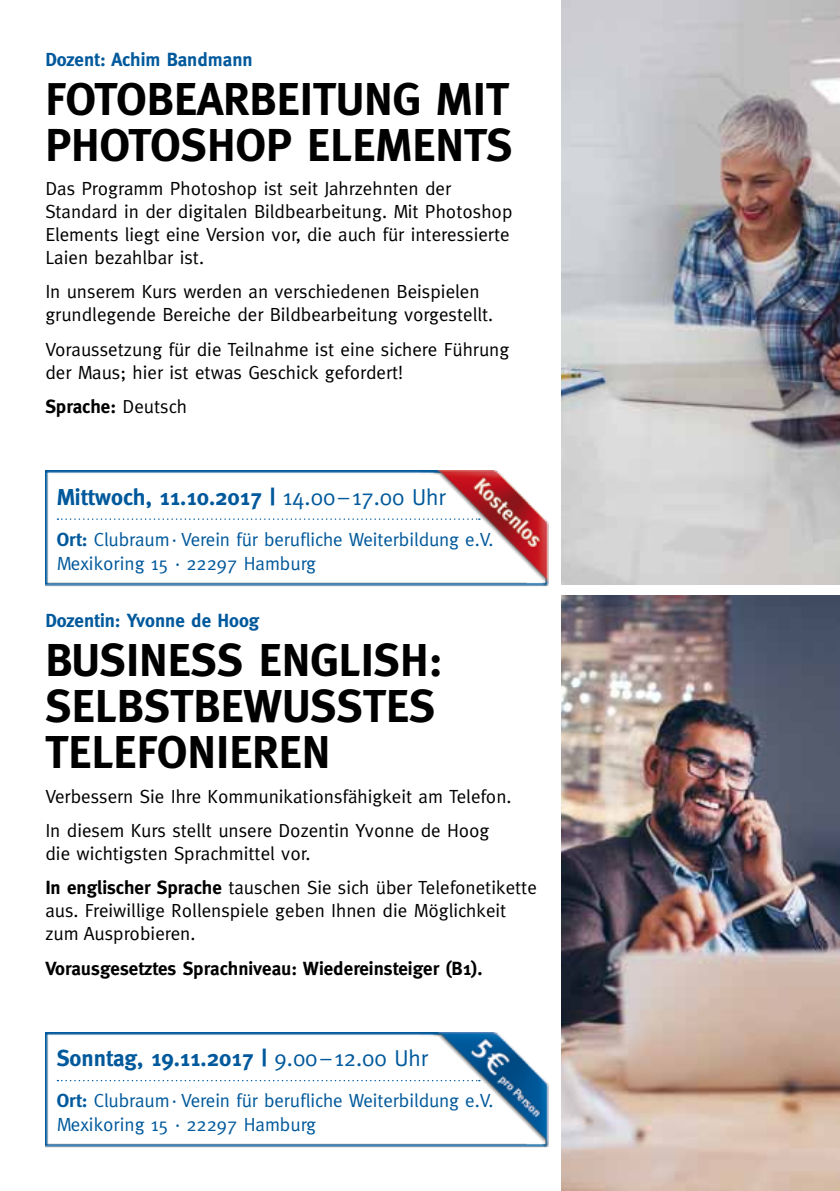
<style>
.page{position:relative;width:840px;height:1191px;background:#fff}
.page>*{position:absolute;margin:0;border:0;box-sizing:border-box;transform-origin:0 0}
.t1{font:700 46px/46px "Meta";letter-spacing:.035em;color:#000}
.t2{font:700 23px "Meta";color:#00599c}
.t3{font:19px/23px "Meta";color:#000}
.t4{font:19px/24px "Meta";letter-spacing:-.005em;color:#00599c}
.t5{font:700 19px "Meta";color:#000}
.t6{font:700 19px "Meta";color:#00599c}
.s1{font-weight:400}
.s2{font-weight:700}
</style>
<div class="page">
<img style="left:45px;top:471px;width:504px;height:116px">
<img style="left:45px;top:1032px;width:504px;height:116px">
<img style="left:561px;top:0;width:278px;height:584px">
<svg style="left:57px;top:518px;width:422px;height:2px"></svg>
<svg style="left:57px;top:1080px;width:422px;height:1px"></svg>
<img style="left:561px;top:595px;width:278px;height:596px">
<p class="t6" style="left:45px;top:48px;width:209px">Dozent: Achim Bandmann</p>
<h1 class="t1" style="left:45px;top:75px;width:48px">Fotobe</h1>
<h1 class="t1" style="left:197px;top:75px;width:304px">arbeitung mit</h1>
<h1 class="t1" style="left:45px;top:121px;width:53px">Photo</h1>
<h1 class="t1" style="left:181px;top:121px;width:55px">shop</h1>
<h1 class="t1" style="left:307px;top:121px;width:207px">Elements</h1>
<p class="t3" style="left:45px;top:177px;width:468px">Das Programm Photoshop ist seit Jahrzehnten der Standard in der digitalen Bildbearbeitung. Mit Photoshop Elements liegt eine Version vor, die auch für interessierte Laien bezahlbar ist.</p>
<p class="t3" style="left:45px;top:280px;width:449px">In unserem Kurs werden an verschiedenen Beispielen grundlegende Bereiche der Bildbearbeitung vorgestellt.</p>
<p class="t3" style="left:45px;top:337px;width:465px">Voraussetzung für die Teilnahme ist eine sichere Führung der Maus; hier ist etwas Geschick gefordert!</p>
<p class="t5" style="left:45px;top:395px;width:143px">Sprache: <span class="s1">Deutsch</span></p>
<p class="t2" style="left:57px;top:483px;width:390px">Mittwoch, 11.10.2017 | <span class="s1">14.00– 17.00 Uhr</span></p>
<p class="t4" style="left:57px;top:527px;width:438px"><span class="s2">Ort:</span> Clubraum· Verein für berufliche Weiterbildung e.V.<br>Mexikoring 15 · 22297 Hamburg</p>
<p class="t6" style="left:45px;top:609px;width:215px">Dozentin: Yvonne de Hoog</p>
<h1 class="t1" style="left:45px;top:637px;width:399px">Business English:<br>Selb</h1>
<h1 class="t1" style="left:144px;top:683px;width:293px">stbewusstes</h1>
<h1 class="t1" style="left:45px;top:729px;width:47px">Telefo</h1>
<h1 class="t1" style="left:187px;top:729px;width:144px">nieren</h1>
<p class="t3" style="left:45px;top:778px;width:467px;line-height:34.4px">Verbessern Sie Ihre Kommunikationsfähigkeit am Telefon.<br>In diesem Kurs stellt unsere Dozentin Yvonne de Hoog</p>
<p class="t3" style="left:45px;top:836px;width:492px;line-height:34.4px">die wichtigsten Sprachmittel vor.<br><span class="s2">In englischer Sprache</span> tauschen Sie sich über Telefonetikette</p>
<p class="t3" style="left:45px;top:899px;width:462px">aus. Freiwillige Rollenspiele geben Ihnen die Möglichkeit zum Ausprobieren.</p>
<p class="t5" style="left:45px;top:957px;width:438px">Vorausgesetztes Sprachniveau: Wiedereinsteiger (B1).</p>
<p class="t2" style="left:57px;top:1045px;width:373px">Sonntag, 19.11.2017 | <span class="s1">9.00– 12.00 Uhr</span></p>
<p class="t4" style="left:57px;top:1088px;width:438px"><span class="s2">Ort:</span> Clubraum· Verein für berufliche Weiterbildung e.V.<br>Mexikoring 15 · 22297 Hamburg</p>
</div>
